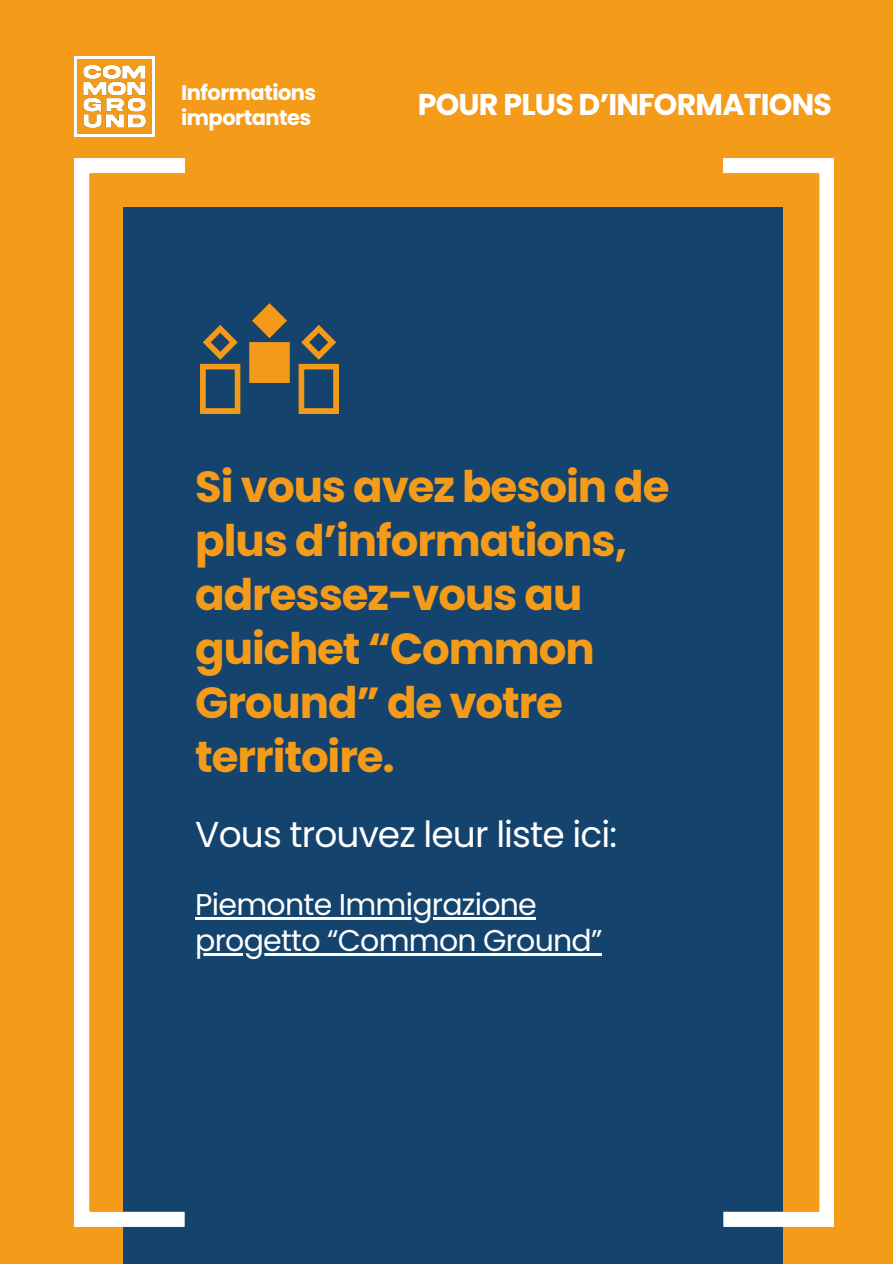
<style>
.page{position:relative;width:893px;height:1264px;background:#fff}
.page>*{position:absolute;margin:0;border:0;box-sizing:border-box;transform-origin:0 0}
.t1{font:700 43.5px/54px "Poppins";letter-spacing:-.025em;color:#f59b1a}
.t2{font:36px "Poppins";letter-spacing:-.025em;color:#fff}
.t3{font:30px "Poppins";letter-spacing:-.025em;color:#fff}
.t4{font:700 30px "Poppins";letter-spacing:-.025em;color:#fff}
.t5{font:700 21px/24.8px "Poppins";letter-spacing:-.025em;color:#fff}
</style>
<div class="page">
<div style="left:0;top:0;width:892px;height:1263px;background:#f59b1a"></div>
<div style="left:124px;top:207px;width:659px;height:1056px;background:#14436e"></div>
<img style="left:75px;top:57px;width:80px;height:79px">
<hr style="left:195px;top:917px;width:341px;height:2px;background:#fff">
<hr style="left:195px;top:953px;width:406px;height:2px;background:#fff">
<img style="left:74px;top:158px;width:111px;height:1068px">
<img style="left:723px;top:158px;width:110px;height:1068px">
<img style="left:200px;top:303px;width:139px;height:110px">
<p class="t5" style="left:181px;top:81px;width:136px">Informations importantes</p>
<p class="t4" style="left:417px;top:84px;width:415px">POUR PLUS D’INFORMATIONS</p>
<h3 class="t1" style="left:195px;top:460px;width:475px">Si vous avez besoin de plus d’informations, adressez-vous au guichet “Common<br>Ground” de votre territoire.</h3>
<p class="t2" style="left:195px;top:809px;width:423px">Vous trouvez leur liste ici:</p>
<p class="t3" style="left:195px;top:883px;width:343px">Piemonte Immigrazione</p>
<p class="t3" style="left:195px;top:919px;width:408px">progetto “Common Ground”</p>
</div>
